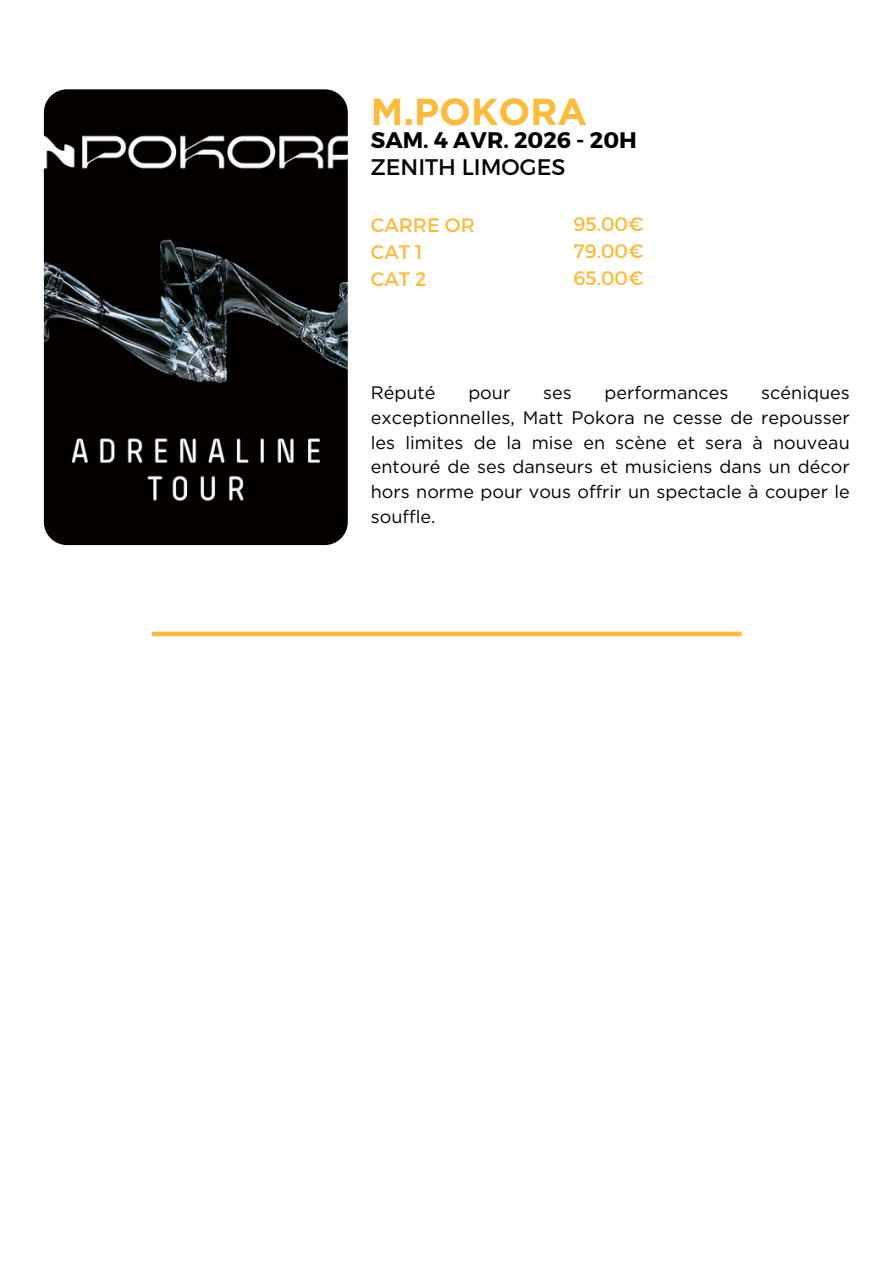
<style>
.page{position:relative;width:894px;height:1264px;background:#fff}
.page>*{position:absolute;margin:0;border:0;box-sizing:border-box;transform-origin:0 0}
.t1{font:700 37.5px "Gotham";color:#fdbb3b}
.t2{font:700 22.5px "Montserrat";color:#000}
.t3{font:22.5px "Montserrat";color:#000}
.t4{font:19.5px/27px "Montserrat";color:#fdbb3b}
.t5{font:18px/24.8px "Gotham";color:#000;text-align:justify}
</style>
<div class="page">
<div style="left:152px;top:631px;width:589px;height:5px;background:#fdbb3b"></div>
<img style="left:44px;top:89px;width:304px;height:456px;border-radius:23px">
<h1 class="t1" style="left:371px;top:89px;width:218px">M.POKORA</h1>
<h2 class="t2" style="left:371px;top:125px;width:267px">SAM. 4 AVR. 2026 - 20H</h2>
<h3 class="t3" style="left:371px;top:152px;width:196px">ZENITH LIMOGES</h3>
<p class="t4" style="left:371px;top:211px;width:105px">CARRE OR<br>CAT 1<br>CAT 2</p>
<p class="t4" style="left:573px;top:209px;width:71px">95.00€</p>
<p class="t4" style="left:573px;top:236px;width:71px">79.00€</p>
<p class="t4" style="left:573px;top:263px;width:71px">65.00€</p>
<h4 class="t5" style="left:371px;top:380px;width:480px;text-indent:390px">scéniques exceptionnelles, Matt Pokora ne cesse de repousser les limites de la mise en scène et sera à nouveau entouré de ses danseurs et musiciens dans un décor hors norme pour vous offrir un spectacle à couper le souffle.</h4>
<h4 class="t5" style="left:371px;top:380px;width:66px">Réputé</h4>
<h4 class="t5" style="left:468px;top:380px;width:43px">pour</h4>
<h4 class="t5" style="left:543px;top:380px;width:30px">ses</h4>
<h4 class="t5" style="left:604px;top:380px;width:125px">performances</h4>
</div>
